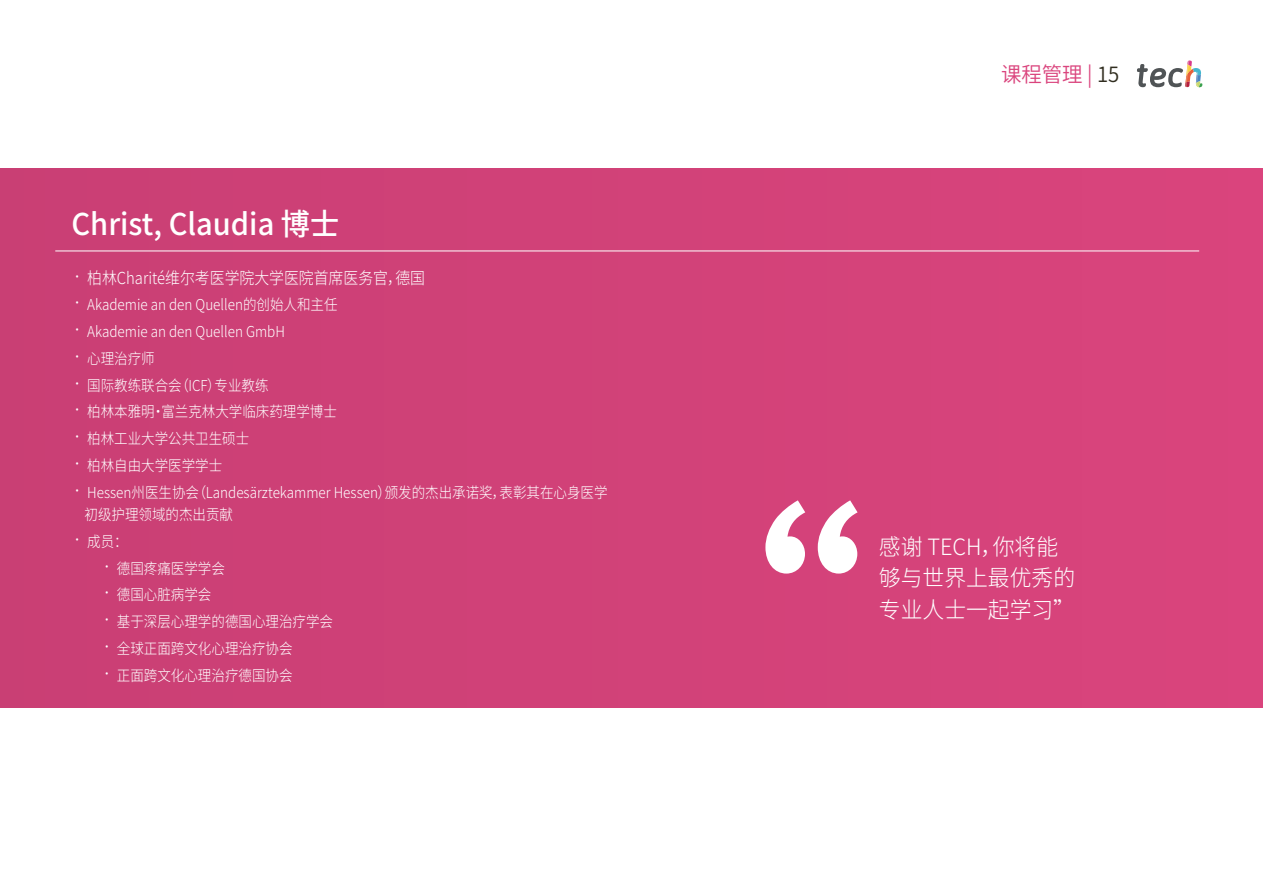
<style>
.page{position:relative;width:1263px;height:893px;background:#fff}
.page>*{position:absolute;margin:0;border:0;box-sizing:border-box;transform-origin:0 0}
.t1{font:500 30px "Source Han Sans CN";color:#fff}
.t2{font:300 22.5px/31.5px "Source Han Sans CN";color:#fff}
.t3{font:21px "Source Han Sans CN";color:#da447d}
.t4{font:300 16.5px "Source Han Sans CN";color:#fff;scale:.9 1}
.t5{font:300 15px/22.5px "Source Han Sans CN";color:#fff;scale:.9 1}
.s1{color:#312e20}
</style>
<div class="page">
<div style="left:0;top:168px;width:1263px;height:539px;background:#d24279"></div>
<svg style="left:765px;top:500px;width:92px;height:74px"></svg>
<hr style="left:55px;top:251px;width:1144px;height:1px;background:#fff">
<svg style="left:1137px;top:61px;width:65px;height:27px"></svg>
<h1 class="t1" style="left:71px;top:207px;width:269px">Christ, Claudia 博士</h1>
<p class="t4" style="left:72px;top:268px;width:394px"><sup>•</sup> 柏林Charité维尔考医学院大学医院首席医务官，德国</p>
<p class="t5" style="left:72px;top:294px;width:297px"><sup>•</sup> Akademie an den Quellen的创始人和主任</p>
<p class="t5" style="left:72px;top:321px;width:238px"><sup>•</sup> Akademie an den Quellen GmbH</p>
<p class="t5" style="left:72px;top:347px;width:94px"><sup>•</sup> 心理治疗师</p>
<p class="t5" style="left:72px;top:374px;width:220px"><sup>•</sup> 国际教练联合会（ICF）专业教练</p>
<p class="t5" style="left:72px;top:401px;width:296px"><sup>•</sup> 柏林本雅明· 富兰克林大学临床药理学博士</p>
<p class="t5" style="left:72px;top:428px;width:199px"><sup>•</sup> 柏林工业大学公共卫生硕士</p>
<p class="t5" style="left:72px;top:454px;width:169px"><sup>•</sup> 柏林自由大学医学学士</p>
<p class="t5" style="left:85px;top:481px;width:583px;text-indent:-13px"><sup>•</sup> Hessen州医生协会（Landesärztekammer Hessen）颁发的杰出承诺奖，表彰其在心身医学初级护理领域的杰出贡献</p>
<p class="t5" style="left:72px;top:530px;width:64px"><sup>•</sup> 成员：</p>
<p class="t5" style="left:102px;top:557px;width:139px"><sup>•</sup> 德国疼痛医学学会</p>
<p class="t5" style="left:102px;top:584px;width:124px"><sup>•</sup> 德国心脏病学会</p>
<p class="t5" style="left:102px;top:611px;width:259px"><sup>•</sup> 基于深层心理学的德国心理治疗学会</p>
<p class="t5" style="left:102px;top:637px;width:214px"><sup>•</sup> 全球正面跨文化心理治疗协会</p>
<p class="t5" style="left:102px;top:664px;width:214px"><sup>•</sup> 正面跨文化心理治疗德国协会</p>
<h3 class="t3" style="left:1001px;top:63px;width:120px">课程管理 | <span class="s1">15</span></h3>
<h2 class="t2" style="left:879px;top:531px;width:198px">感谢 TECH，你将能够与世界上最优秀的专业人士一起学习”</h2>
</div>
